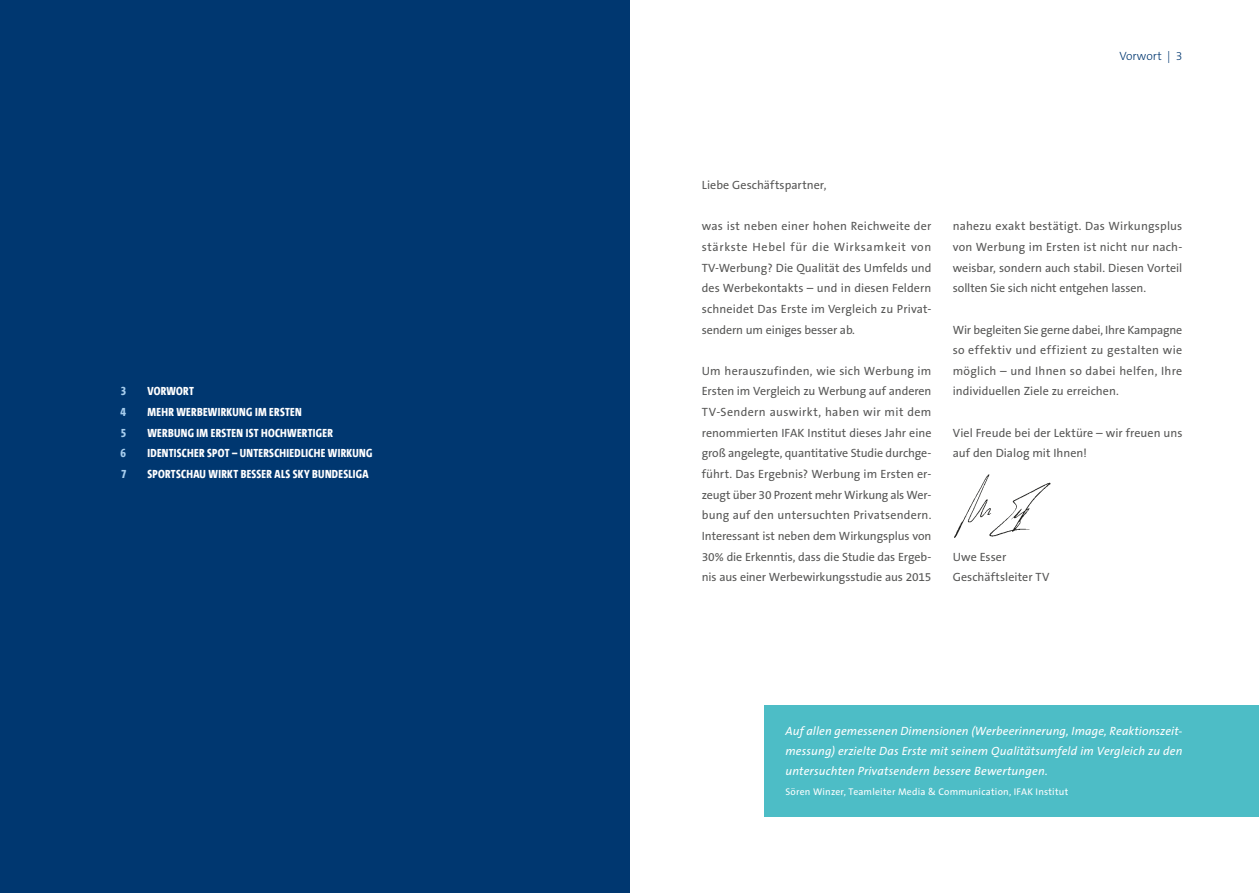
<style>
.page{position:relative;width:1259px;height:893px;background:#fff}
.page>*{position:absolute;margin:0;border:0;box-sizing:border-box;transform-origin:0 0}
.t1{font:12px/20.7px "The Sans B5 Plain";color:#575756;text-align:justify}
.t2{font:italic 12px/20.2px "The Sans";letter-spacing:.015em;color:#fff;text-align:justify}
.t3{font:800 12px/20.7px "The Sans Cd LF8";letter-spacing:.025em;color:#fff}
.t4{font:300 12px "The Sans B3";color:#003770}
.t5{font:800 12px/20.7px "The Sans Cd LF8";color:#a8ceee;text-align:justify}
.t6{font:9.75px "The Sans";letter-spacing:.02em;color:#fff}
</style>
<div class="page">
<div style="left:0;top:0;width:629px;height:893px;background:#003770"></div>
<img style="left:954px;top:474px;width:97px;height:64px">
<div style="left:764px;top:705px;width:495px;height:112px;background:#4dbdc6"></div>
<p class="t5" style="left:121px;top:382px;width:7px">3<br>4<br>5<br>6<br>7</p>
<p class="t3" style="left:147px;top:382px;width:226px">VORWORT<br>MEHR WERBEWIRKUNG IM ERSTEN<br>WERBUNG IM ERSTEN IST HOCHWERTIGER<br>IDENTISCHER SPOT – UNTERSCHIEDLICHE WIRKUNG<br>SPORTSCHAU WIRKT BESSER ALS SKY BUNDESLIGA</p>
<p class="t4" style="left:1119px;top:50px;width:64px">Vorwort | 3</p>
<p class="t1" style="left:702px;top:175px;width:126px">Liebe Geschäftspartner,</p>
<p class="t1" style="left:702px;top:216px;width:231px">was ist neben einer hohen Reichweite der stärkste Hebel für die Wirksamkeit von TV-Werbung? Die Qualität des Umfelds und des Werbekontakts – und in diesen Feldern schneidet Das Erste im Vergleich zu Privat&shy;sendern um einiges besser ab.</p>
<p class="t1" style="left:702px;top:361px;width:231px">Um herauszufinden, wie sich Werbung im Ersten im Vergleich zu Werbung auf anderen TV-Sendern auswirkt, haben wir mit dem renommierten IFAK Institut dieses Jahr eine groß angelegte, quantitative Studie durchge&shy;führt. Das Ergebnis? Werbung im Ersten er&shy;zeugt über 30 Prozent mehr Wirkung als Wer&shy;bung auf den untersuchten Privatsendern.<br>Interessant ist neben dem Wirkungsplus von 30% die Erkenntis, dass die Studie das Ergeb&shy;nis aus einer Werbewirkungsstudie aus 2015</p>
<p class="t1" style="left:952px;top:216px;width:231px">nahezu exakt bestätigt. Das Wirkungsplus von Werbung im Ersten ist nicht nur nach&shy;weisbar, sondern auch stabil. Diesen Vorteil sollten Sie sich nicht entgehen lassen.</p>
<p class="t1" style="left:952px;top:319px;width:231px">Wir begleiten Sie gerne dabei, Ihre Kampagne so effektiv und effizient zu gestalten wie möglich – und Ihnen so dabei helfen, Ihre individuellen Ziele zu erreichen.</p>
<p class="t1" style="left:952px;top:423px;width:231px">Viel Freude bei der Lektüre – wir freuen uns auf den Dialog mit Ihnen!</p>
<p class="t1" style="left:952px;top:547px;width:98px">Uwe Esser<br>Geschäftsleiter TV</p>
<p class="t2" style="left:785px;top:721px;width:398px">Auf allen gemessenen Dimensionen (Werbeerinnerung, Image, Reaktionszeit&shy;messung) erzielte Das Erste mit seinem Qualitätsumfeld im Vergleich zu den untersuchten Privatsendern bessere Bewertungen.</p>
<p class="t6" style="left:785px;top:786px;width:284px">Sören Winzer, Teamleiter Media &amp; Communication, IFAK Institut</p>
</div>
